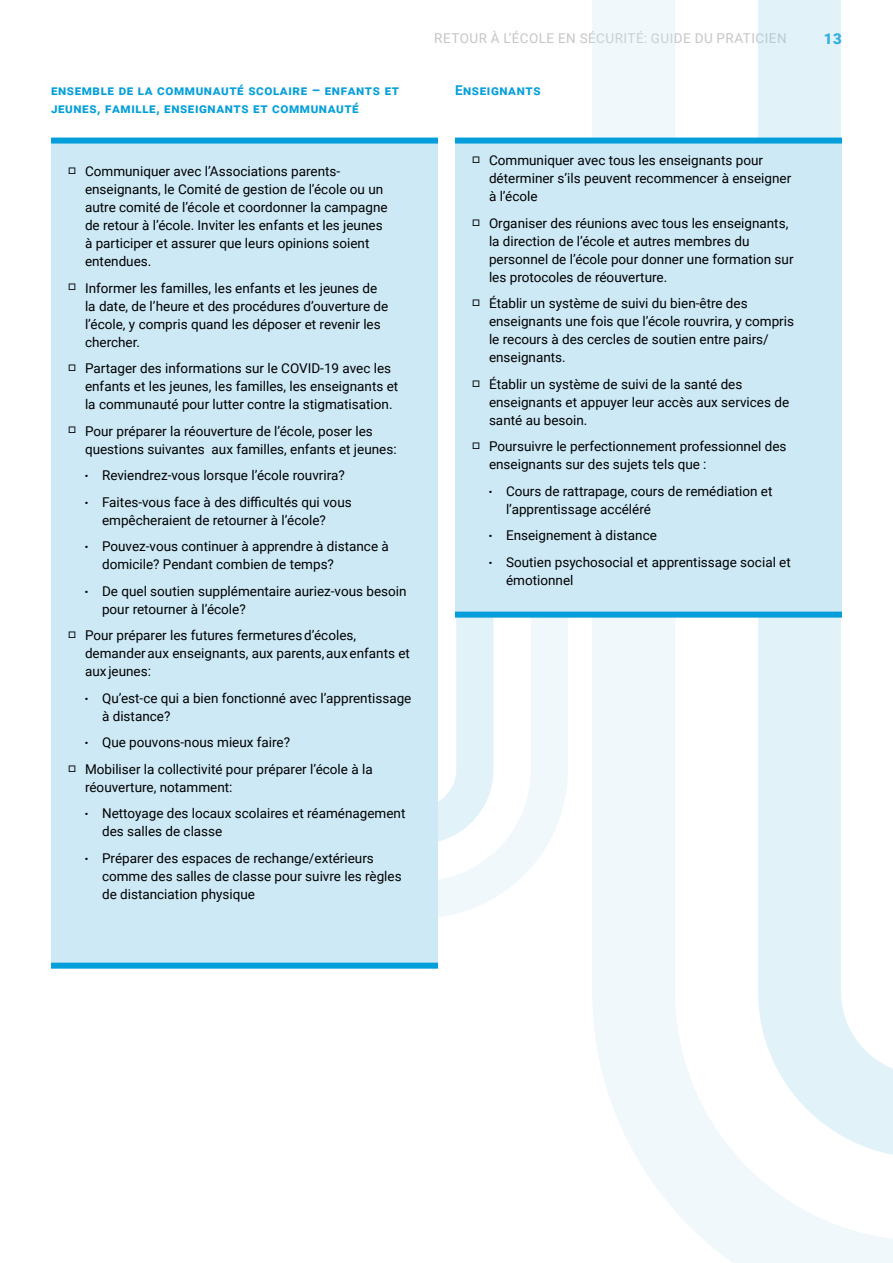
<style>
.page{position:relative;width:893px;height:1263px;background:#fff}
.page>*{position:absolute;margin:0;border:0;box-sizing:border-box;transform-origin:0 0}
.t1{font:900 15px "Roboto";color:#049fdb}
.t2{font:13.5px/18px "Roboto";color:#000}
.t3{font:700 13.5px "Roboto";letter-spacing:.045em;color:#049fdb}
.t4{font:13.5px "Roboto";letter-spacing:.035em;color:#c6c6c6}
</style>
<div class="page">
<svg style="left:592px;top:618px;width:301px;height:645px"></svg>
<svg style="left:758px;top:618px;width:135px;height:539px;fill:#e1f2f9"></svg>
<svg style="left:592px;top:0;width:166px;height:138px;fill:#f2f9fc"></svg>
<div style="left:758px;top:0;width:84px;height:138px;background:#e1f2f9"></div>
<svg style="left:438px;top:618px;width:130px;height:299px"></svg>
<svg style="left:438px;top:618px;width:55px;height:226px"></svg>
<div style="left:51px;top:144px;width:387px;height:819px;background:#cde9f6"></div>
<div style="left:455px;top:144px;width:387px;height:468px;background:#cde9f6"></div>
<div style="left:51px;top:138px;width:387px;height:6px;background:#049fdb"></div>
<div style="left:455px;top:138px;width:387px;height:6px;background:#049fdb"></div>
<div style="left:455px;top:612px;width:387px;height:6px;background:#049fdb"></div>
<div style="left:51px;top:963px;width:387px;height:6px;background:#049fdb"></div>
<p class="t4" style="left:434px;top:29px;width:354px">RETOUR À L’ÉCOLE EN SÉCURITÉ: GUIDE DU PRATICIEN</p>
<p class="t1" style="left:824px;top:28px;width:19px">13</p>
<p class="t3" style="left:51px;top:81px;width:350px">ensemble de la communauté scolaire – enfants et</p>
<p class="t3" style="left:455px;top:81px;width:87px">Enseignants</p>
<p class="t3" style="left:51px;top:99px;width:309px">jeunes, famille, enseignants et communauté</p>
<p class="t2" style="left:85px;top:162px;width:304px">Communiquer avec l’Associations parents&shy;enseignants, le Comité de gestion de l’école ou un autre comité de l’école et coordonner la campagne de retour à l’école. Inviter les enfants et les jeunes à participer et assurer que leurs opinions soient entendues.</p>
<p class="t2" style="left:85px;top:278px;width:305px">Informer les familles, les enfants et les jeunes de la date, de l’heure et des procédures d’ouverture de l’école, y compris quand les déposer et revenir les chercher.</p>
<p class="t2" style="left:85px;top:359px;width:315px">Partager des informations sur le COVID-19 avec les enfants et les jeunes, les familles, les enseignants et la communauté pour lutter contre la stigmatisation.</p>
<p class="t2" style="left:85px;top:421px;width:313px">Pour préparer la réouverture de l’école, poser les questions suivantes aux familles, enfants et jeunes:</p>
<p class="t2" style="left:85px;top:462px;width:268px;line-height:26.5px"><sup>.</sup> Reviendrez-vous lorsque l’école rouvrira? <sup>.</sup> Faites-vous face à des difficultés qui vous</p>
<p class="t2" style="left:85px;top:506px;width:305px;line-height:26.5px;text-indent:17px">empêcheraient de retourner à l’école?<br><sup>.</sup> Pouvez-vous continuer à apprendre à distance à</p>
<p class="t2" style="left:85px;top:551px;width:323px;line-height:26.5px;text-indent:17px">domicile? Pendant combien de temps?<br><sup>.</sup> De quel soutien supplémentaire auriez-vous besoin</p>
<p class="t2" style="left:85px;top:595px;width:273px;line-height:26.5px;text-indent:17px">pour retourner à l’école?<br>Pour préparer les futures fermeturesd’écoles,</p>
<p class="t2" style="left:85px;top:644px;width:326px">demander aux enseignants, aux parents, aux enfants et aux jeunes:</p>
<p class="t2" style="left:102px;top:688px;width:311px;text-indent:-17px"><sup>.</sup> Qu’est-ce qui a bien fonctionné avec l’apprentissage à distance?</p>
<p class="t2" style="left:85px;top:729px;width:289px;line-height:26.5px"><sup>.</sup> Que pouvons-nous mieux faire?<br>Mobiliser la collectivité pour préparer l’école à la</p>
<p class="t2" style="left:85px;top:773px;width:322px;line-height:26.5px">réouverture, notamment:<br><sup>.</sup> Nettoyage des locaux scolaires et réaménagement</p>
<p class="t2" style="left:85px;top:818px;width:290px;line-height:26.5px;text-indent:17px">des salles de classe<br><sup>.</sup> Préparer des espaces de rechange/extérieurs</p>
<p class="t2" style="left:102px;top:866px;width:301px">comme des salles de classe pour suivre les règles de distanciation physique</p>
<p class="t2" style="left:489px;top:151px;width:304px">Communiquer avec tous les enseignants pour déterminer s’ils peuvent recommencer à enseigner à l’école</p>
<p class="t2" style="left:489px;top:214px;width:306px">Organiser des réunions avec tous les enseignants, la direction de l’école et autres membres du personnel de l’école pour donner une formation sur les protocoles de réouverture.</p>
<p class="t2" style="left:489px;top:294px;width:307px">Établir un système de suivi du bien-être des enseignants une fois que l’école rouvrira, y compris le recours à des cercles de soutien entre pairs/ enseignants.</p>
<p class="t2" style="left:489px;top:375px;width:302px">Établir un système de suivi de la santé des enseignants et appuyer leur accès aux services de santé au besoin.</p>
<p class="t2" style="left:489px;top:437px;width:299px">Poursuivre le perfectionnement professionnel des enseignants sur des sujets tels que :</p>
<p class="t2" style="left:506px;top:482px;width:268px;text-indent:-17px"><sup>.</sup> Cours de rattrapage, cours de remédiation et l’apprentissage accéléré</p>
<p class="t2" style="left:489px;top:522px;width:303px;line-height:26.5px"><sup>.</sup> Enseignement à distance<br><sup>.</sup> Soutien psychosocial et apprentissage social et</p>
<p class="t2" style="left:506px;top:571px;width:69px">émotionnel</p>
</div>
